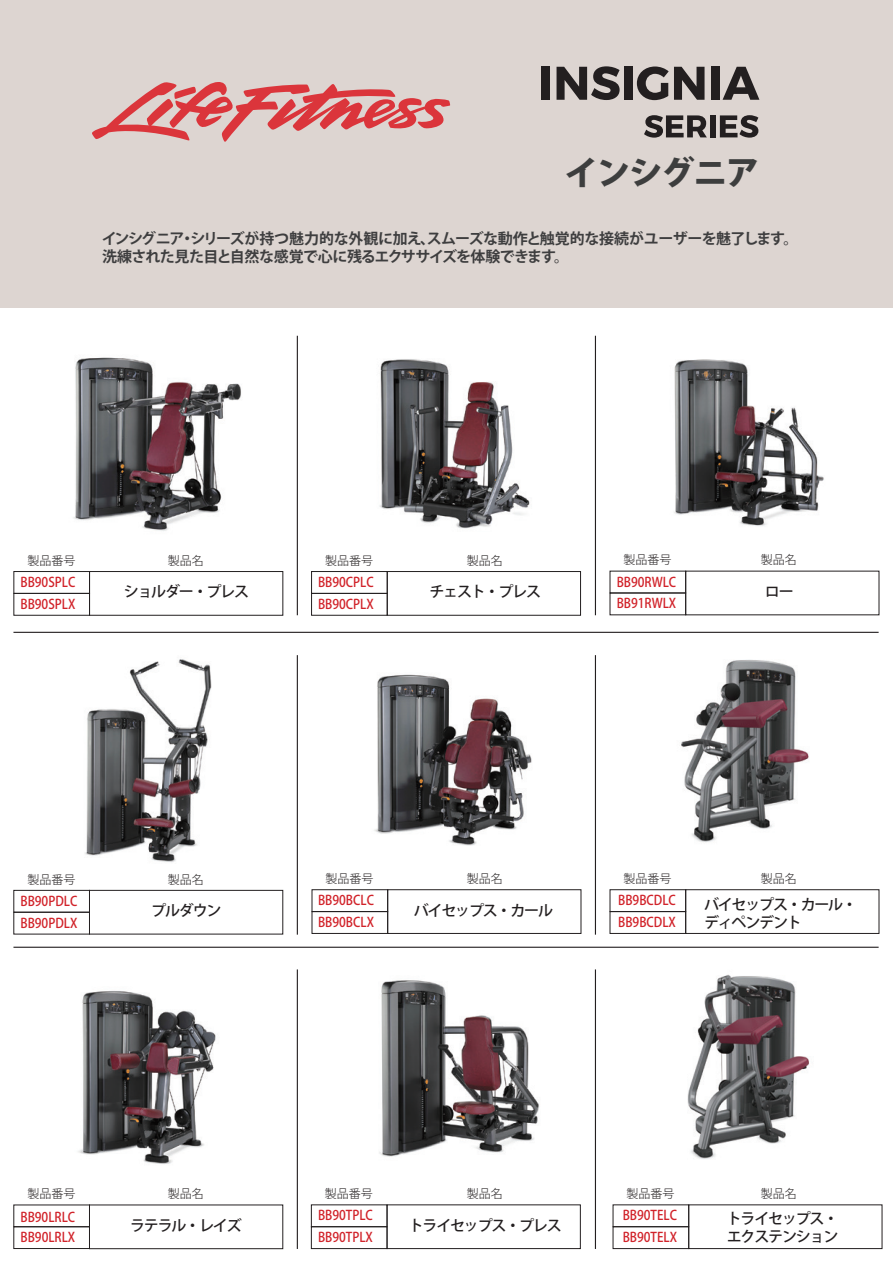
<style>
.page{position:relative;width:893px;height:1263px;background:#fff}
.page>*{position:absolute;margin:0;border:0;box-sizing:border-box;transform-origin:0 0}
.t1{font:800 33.15px "Koz Go Pr 6 N";letter-spacing:-.025em;color:#3d3e3e}
.t2{font:500 15px/18px "Koz Go Pr 6 N";letter-spacing:-.08em;color:#231f20}
.t3{font:700 15px/18px "Koz Go Pro";letter-spacing:-.04em;color:#3e3e3f}
.t4{font:500 13.35px/21.6px "Koz Go Pr 6 N";color:#d1232a;scale:.9 1}
.t5{font:300 12px "Koz Go Pr 6 N";color:#231f20}
</style>
<div class="page">
<div style="left:0;top:0;width:893px;height:307px;background:#ddd5d1"></div>
<hr style="left:595px;top:336px;width:1px;height:279px;background:#231f20">
<hr style="left:13px;top:947px;width:866px;height:1px;background:#231f20">
<hr style="left:13px;top:632px;width:866px;height:1px;background:#231f20">
<hr style="left:297px;top:336px;width:1px;height:279px;background:#231f20">
<hr style="left:297px;top:655px;width:1px;height:280px;background:#231f20">
<hr style="left:297px;top:969px;width:1px;height:280px;background:#231f20">
<hr style="left:595px;top:969px;width:1px;height:280px;background:#231f20">
<hr style="left:595px;top:655px;width:1px;height:280px;background:#231f20">
<img style="left:78px;top:991px;width:138px;height:173px">
<img style="left:379px;top:359px;width:151px;height:170px">
<div style="left:387px;top:1204px;width:194px;height:45px;border:1px solid #231f20"></div>
<div style="left:311px;top:1226px;width:76px;height:23px;border:1px solid #231f20"></div>
<div style="left:610px;top:571px;width:76px;height:22px;border:1px solid #231f20"></div>
<div style="left:610px;top:593px;width:76px;height:22px;border:1px solid #231f20"></div>
<div style="left:688px;top:1204px;width:194px;height:45px;border:1px solid #231f20"></div>
<div style="left:613px;top:1226px;width:76px;height:23px;border:1px solid #231f20"></div>
<div style="left:89px;top:571px;width:194px;height:45px;border:1px solid #231f20"></div>
<div style="left:13px;top:571px;width:77px;height:23px;border:1px solid #231f20"></div>
<div style="left:13px;top:593px;width:77px;height:23px;border:1px solid #231f20"></div>
<div style="left:89px;top:890px;width:194px;height:44px;border:1px solid #231f20"></div>
<div style="left:13px;top:890px;width:77px;height:22px;border:1px solid #231f20"></div>
<div style="left:13px;top:912px;width:77px;height:22px;border:1px solid #231f20"></div>
<div style="left:387px;top:571px;width:194px;height:45px;border:1px solid #231f20"></div>
<div style="left:311px;top:571px;width:77px;height:23px;border:1px solid #231f20"></div>
<div style="left:311px;top:593px;width:77px;height:23px;border:1px solid #231f20"></div>
<div style="left:387px;top:889px;width:194px;height:45px;border:1px solid #231f20"></div>
<div style="left:312px;top:889px;width:76px;height:23px;border:1px solid #231f20"></div>
<div style="left:312px;top:911px;width:76px;height:23px;border:1px solid #231f20"></div>
<div style="left:685px;top:889px;width:194px;height:45px;border:1px solid #231f20"></div>
<div style="left:610px;top:889px;width:76px;height:23px;border:1px solid #231f20"></div>
<div style="left:610px;top:911px;width:76px;height:23px;border:1px solid #231f20"></div>
<div style="left:89px;top:1204px;width:194px;height:45px;border:1px solid #231f20"></div>
<div style="left:14px;top:1226px;width:76px;height:23px;border:1px solid #231f20"></div>
<svg style="left:92px;top:82px;width:358px;height:60px"></svg>
<img style="left:73px;top:357px;width:168px;height:174px">
<img style="left:674px;top:359px;width:150px;height:167px">
<img style="left:85px;top:659px;width:127px;height:203px">
<img style="left:374px;top:674px;width:158px;height:172px">
<img style="left:379px;top:980px;width:161px;height:177px">
<img style="left:687px;top:974px;width:122px;height:185px">
<img style="left:681px;top:659px;width:128px;height:183px">
<div style="left:541px;top:67px;width:9px;height:33px;background:#231f20"></div>
<svg style="left:556px;top:66px;width:64px;height:34px"></svg>
<div style="left:624px;top:67px;width:9px;height:33px;background:#231f20"></div>
<svg style="left:637px;top:67px;width:67px;height:33px"></svg>
<div style="left:711px;top:67px;width:9px;height:33px;background:#231f20"></div>
<svg style="left:723px;top:67px;width:36px;height:33px"></svg>
<svg style="left:644px;top:115px;width:63px;height:23px"></svg>
<div style="left:710px;top:115px;width:6px;height:22px;background:#231f20"></div>
<svg style="left:720px;top:115px;width:38px;height:23px"></svg>
<h1 class="t1" style="left:565px;top:154px;width:196px">インシグニア</h1>
<p class="t3" style="left:102px;top:230px;width:698px">インシグニア・シリーズが持つ魅力的な外観に加え、スムーズな動作と触覚的な接続がユーザーを魅了します。洗練された見た目と自然な感覚で心に残るエクササイズを体験できます。</p>
<p class="t5" style="left:27px;top:554px;width:49px">製品番号</p>
<p class="t4" style="left:20px;top:572px;width:63px">BB90SPLC<br>BB90SPLX</p>
<p class="t5" style="left:168px;top:554px;width:37px">製品名</p>
<p class="t2" style="left:124px;top:583px;width:127px">ショルダー・プレス</p>
<p class="t5" style="left:325px;top:554px;width:49px">製品番号</p>
<p class="t4" style="left:318px;top:572px;width:63px">BB90CPLC<br>BB90CPLX</p>
<p class="t5" style="left:467px;top:554px;width:37px">製品名</p>
<p class="t2" style="left:429px;top:583px;width:113px">チェスト・プレス</p>
<p class="t5" style="left:623px;top:553px;width:49px">製品番号</p>
<p class="t4" style="left:617px;top:571px;width:68px">BB90RWLC<br>BB91RWLX</p>
<p class="t5" style="left:761px;top:553px;width:37px">製品名</p>
<p class="t2" style="left:765px;top:583px;width:30px">ロー</p>
<p class="t5" style="left:27px;top:872px;width:50px">製品番号</p>
<p class="t4" style="left:20px;top:890px;width:65px">BB90PDLC<br>BB90PDLX</p>
<p class="t5" style="left:168px;top:872px;width:37px">製品名</p>
<p class="t2" style="left:151px;top:902px;width:72px">プルダウン</p>
<p class="t5" style="left:326px;top:872px;width:49px">製品番号</p>
<p class="t4" style="left:318px;top:890px;width:64px">BB90BCLC<br>BB90BCLX</p>
<p class="t5" style="left:467px;top:872px;width:37px">製品名</p>
<p class="t2" style="left:414px;top:901px;width:141px">バイセップス・カール</p>
<p class="t5" style="left:623px;top:872px;width:49px">製品番号</p>
<p class="t4" style="left:618px;top:890px;width:66px">BB9BCDLC<br>BB9BCDLX</p>
<p class="t5" style="left:761px;top:872px;width:37px">製品名</p>
<p class="t2" style="left:704px;top:895px;width:155px">バイセップス・カール・ディペンデント</p>
<p class="t5" style="left:27px;top:1187px;width:50px">製品番号</p>
<p class="t5" style="left:168px;top:1187px;width:37px">製品名</p>
<p class="t5" style="left:325px;top:1187px;width:49px">製品番号</p>
<p class="t5" style="left:467px;top:1187px;width:37px">製品名</p>
<p class="t5" style="left:627px;top:1187px;width:49px">製品番号</p>
<p class="t5" style="left:761px;top:1187px;width:37px">製品名</p>
<p class="t4" style="left:318px;top:1205px;width:63px">BB90TPLC</p>
<p class="t4" style="left:20px;top:1206px;width:62px">BB90LRLC</p>
<p class="t2" style="left:130px;top:1217px;width:113px">ラテラル・レイズ</p>
<p class="t4" style="left:20px;top:1226px;width:62px">BB90LRLX</p>
<p class="t4" style="left:318px;top:1226px;width:63px">BB90TPLX</p>
<p class="t2" style="left:409px;top:1216px;width:154px">トライセップス・プレス</p>
<p class="t4" style="left:623px;top:1205px;width:62px">BB90TELC<br>BB90TELX</p>
<p class="t2" style="left:727px;top:1209px;width:113px">トライセップス・エクステンション</p>
</div>
